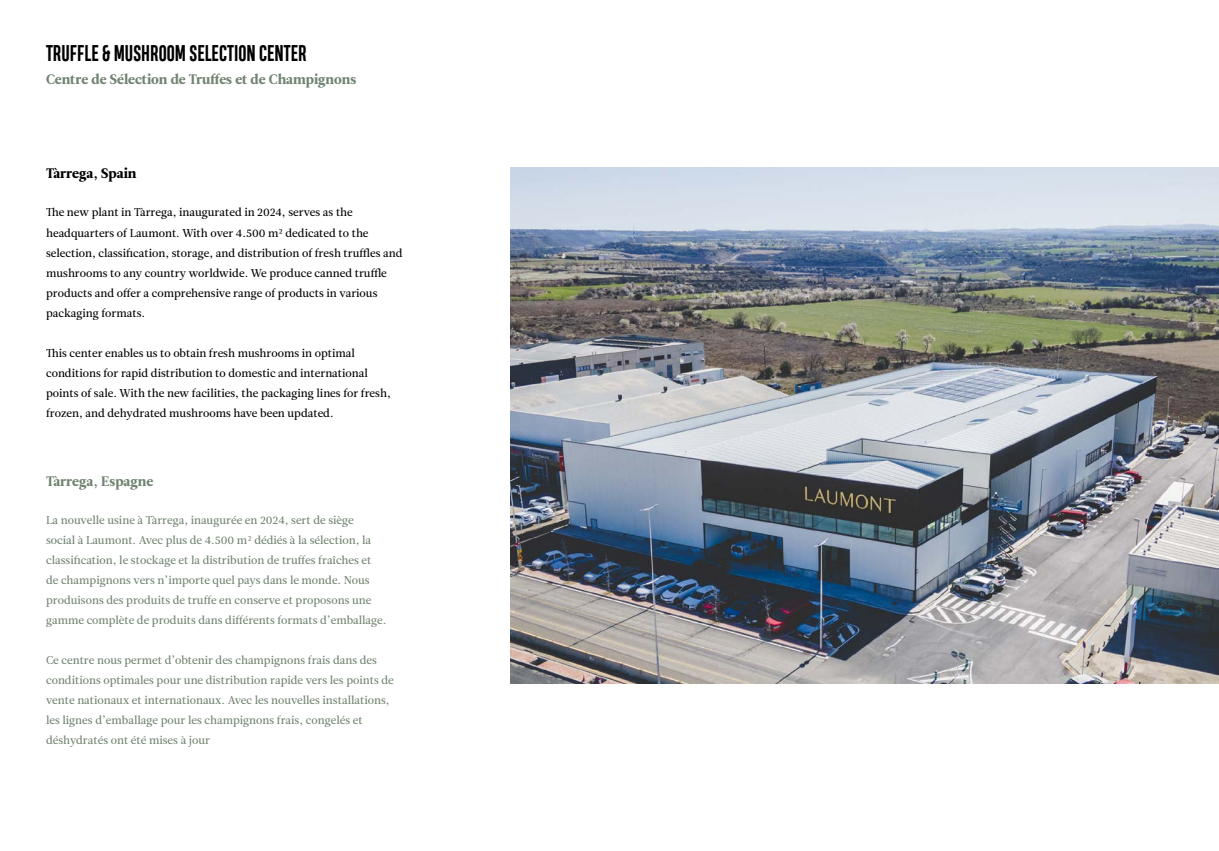
<style>
.page{position:relative;width:1219px;height:851px;background:#fff}
.page>*{position:absolute;margin:0;border:0;box-sizing:border-box;transform-origin:0 0}
.t1{font:700 21.25px "Heading Compressed Pro";color:#000}
.t2{font:13.75px "Leitura News Roman 4";color:#718471}
.t3{font:13.75px "Leitura News Roman 4";color:#000}
.t4{font:11.25px/20px "Leitura News Roman 2";color:#718471}
.t5{font:11.25px/20px "Leitura News Roman 2";color:#000}
</style>
<div class="page">
<img style="left:510px;top:167px;width:709px;height:516px">
<h1 class="t1" style="left:46px;top:41px;width:262px">TRUFFLE &amp; MUSHROOM SELECTION CENTER</h1>
<p class="t2" style="left:46px;top:71px;width:312px">Centre de Sélection de Truffes et de Champignons</p>
<p class="t3" style="left:46px;top:165px;width:92px">Tàrrega, Spain</p>
<p class="t5" style="left:46px;top:203px;width:358px">The new plant in Tàrrega, inaugurated in 2024, serves as the headquarters of Laumont. With over 4.500 m2 dedicated to the selection, classification, storage, and distribution of fresh truffles and mushrooms to any country worldwide. We produce canned truffle products and offer a comprehensive range of products in various packaging formats.</p>
<p class="t5" style="left:46px;top:343px;width:346px">This center enables us to obtain fresh mushrooms in optimal conditions for rapid distribution to domestic and international points of sale. With the new facilities, the packaging lines for fresh, frozen, and dehydrated mushrooms have been updated.</p>
<p class="t2" style="left:46px;top:472px;width:109px">Tàrrega, Espagne</p>
<p class="t4" style="left:46px;top:510px;width:342px">La nouvelle usine à Tàrrega, inaugurée en 2024, sert de siège<br>social à Laumont. Avec plus de 4.500 m2 dédiés à la sélection, la classification, le stockage et la distribution de truffes fraîches et de champignons vers n’importe quel pays dans le monde. Nous produisons des produits de truffe en conserve et proposons une gamme complète de produits dans différents formats d’emballage.</p>
<p class="t4" style="left:46px;top:650px;width:349px">Ce centre nous permet d’obtenir des champignons frais dans des conditions optimales pour une distribution rapide vers les points de vente nationaux et internationaux. Avec les nouvelles installations, les lignes d’emballage pour les champignons frais, congelés et déshydratés ont été mises à jour</p>
</div>
